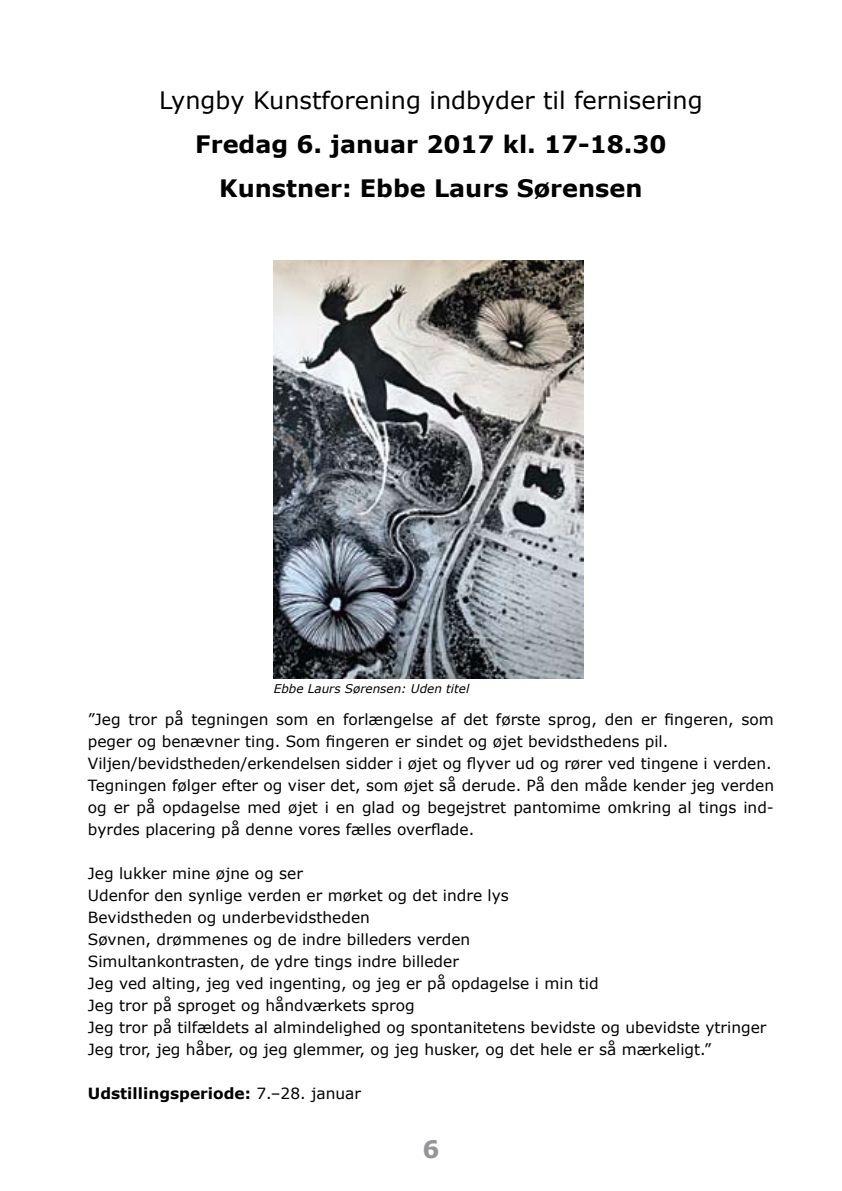
<style>
.page{position:relative;width:842px;height:1191px;background:#fff}
.page>*{position:absolute;margin:0;border:0;box-sizing:border-box;transform-origin:0 0}
.t1{font:700 24px/44px "Verdana";color:#000;text-align:center}
.t2{font:24px "Verdana";color:#000}
.t3{font:700 24px "Verdana";color:#939598}
.t4{font:15.4px/22px "Verdana";color:#000}
.t5{font:700 15.4px "Verdana";color:#000}
.t6{font:italic 12px "Verdana";color:#000}
.s1{font-weight:400}
</style>
<div class="page">
<img style="left:274px;top:261px;width:310px;height:417px">
<h1 class="t2" style="left:159px;top:85px;width:545px">Lyngby Kunstforening indbyder til fernisering</h1>
<h1 class="t1" style="left:195px;top:123px;width:473px">Fredag 6. januar 2017 kl. 17-18.30<br>Kunstner: Ebbe Laurs Sørensen</h1>
<p class="t6" style="left:274px;top:681px;width:197px">Ebbe Laurs Sørensen: Uden titel</p>
<p class="t4" style="left:88px;top:708px;width:688px">”Jeg tror på tegningen som en forlængelse af det første sprog, den er fingeren, som peger og benævner ting. Som fingeren er sindet og øjet bevidsthedens pil.<br>Viljen/bevidstheden/erkendelsen sidder i øjet og flyver ud og rører ved tingene i verden.<br>Tegningen følger efter og viser det, som øjet så derude. På den måde kender jeg verden og er på opdagelse med øjet i en glad og begejstret pantomime omkring al tings ind&shy;byrdes placering på denne vores fælles overflade.</p>
<p class="t4" style="left:88px;top:862px;width:680px">Jeg lukker mine øjne og ser<br>Udenfor den synlige verden er mørket og det indre lys<br>Bevidstheden og underbevidstheden<br>Søvnen, drømmenes og de indre billeders verden<br>Simultankontrasten, de ydre tings indre billeder<br>Jeg ved alting, jeg ved ingenting, og jeg er på opdagelse i min tid<br>Jeg tror på sproget og håndværkets sprog<br>Jeg tror på tilfældets al almindelighed og spontanitetens bevidste og ubevidste ytringer Jeg tror, jeg håber, og jeg glemmer, og jeg husker, og det hele er så mærkeligt.”</p>
<p class="t5" style="left:88px;top:1083px;width:275px">Udstillingsperiode: <span class="s1">7.–28. januar</span></p>
<h1 class="t3" style="left:422px;top:1134px;width:19px">6</h1>
</div>
